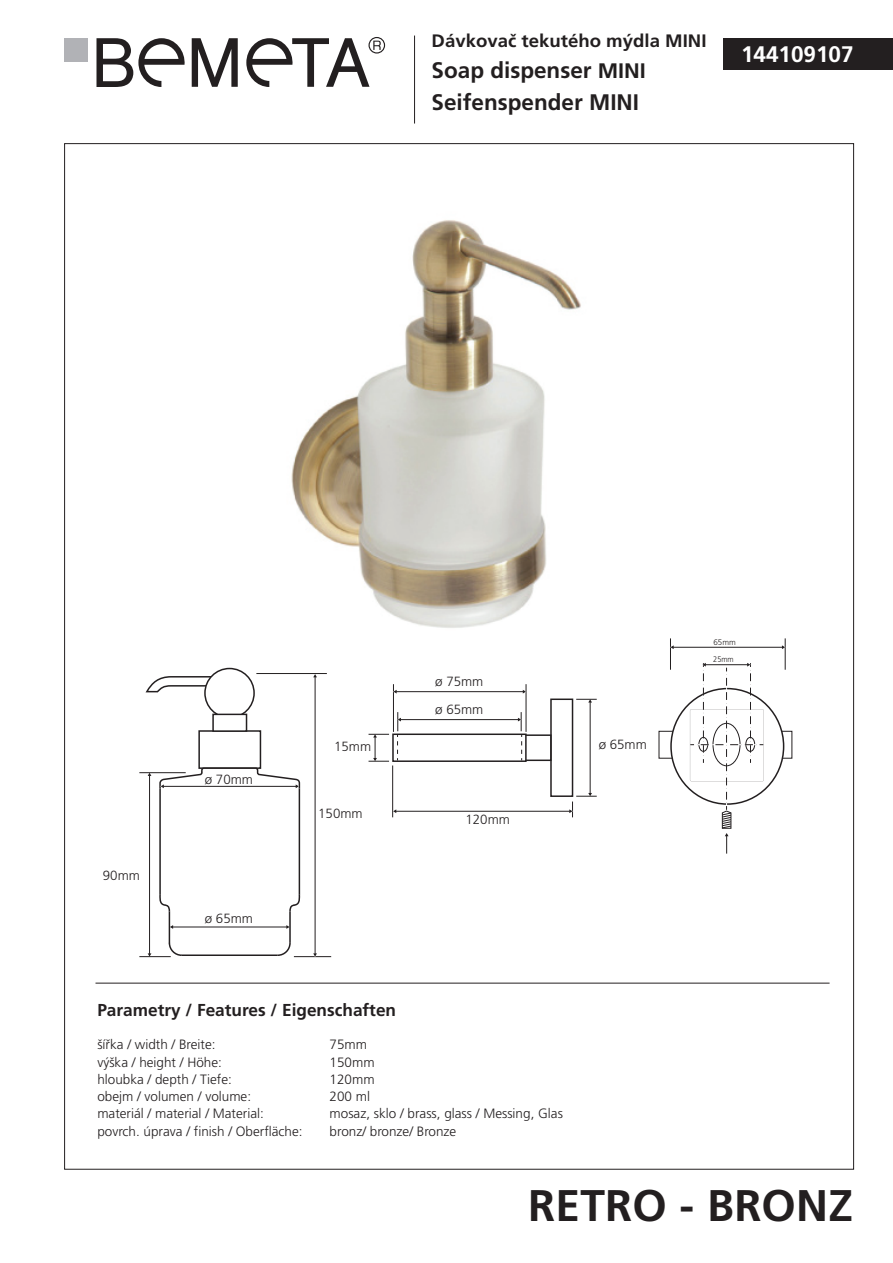
<style>
.page{position:relative;width:893px;height:1263px;background:#fff}
.page>*{position:absolute;margin:0;border:0;box-sizing:border-box;transform-origin:0 0}
.t1{font:700 44.25px "Frutiger CE";letter-spacing:.005em;color:#231f20}
.t2{font:700 22.5px/31.5px "Frutiger CE";color:#231f20}
.t3{font:700 22.5px "Frutiger CE";color:#fff}
.t4{font:700 18px "Frutiger CE";color:#231f20}
.t5{font:700 17.25px "Frutiger CE";color:#231f20}
.t6{font:300 13.5px "Frutiger CE";color:#231f20}
.t7{font:300 13.35px "Frutiger CE";color:#231f20}
.t8{font:300 8.1px/17.1px "Frutiger CE";color:#231f20}
.s1{font-size:21px;color:#211e1e}
</style>
<div class="page">
<img style="left:291px;top:220px;width:290px;height:408px">
<div style="left:724px;top:38px;width:169px;height:32px;background:#231f20"></div>
<svg style="left:192px;top:38px;width:46px;height:49px"></svg>
<svg style="left:96px;top:38px;width:89px;height:49px"></svg>
<div style="left:65px;top:38px;width:23px;height:24px;background:#b1b2b6"></div>
<svg style="left:246px;top:37px;width:139px;height:50px"></svg>
<hr style="left:414px;top:36px;width:1px;height:88px;background:#231f20">
<hr style="left:256px;top:673px;width:71px;height:1px;background:#231f20">
<div style="left:198px;top:730px;width:63px;height:39px;background:#fff;border:2px solid #231f20"></div>
<svg style="left:145px;top:675px;width:67px;height:18px"></svg>
<hr style="left:294px;top:956px;width:37px;height:1px;background:#231f20">
<hr style="left:173px;top:927px;width:114px;height:1px;background:#231f20">
<svg style="left:159px;top:767px;width:142px;height:23px"></svg>
<hr style="left:315px;top:677px;width:1px;height:277px;background:#231f20">
<svg style="left:313px;top:953px;width:4px;height:4px"></svg>
<hr style="left:392px;top:765px;width:1px;height:52px;background:#231f20">
<hr style="left:396px;top:811px;width:174px;height:1px;background:#231f20">
<div style="left:550px;top:698px;width:23px;height:99px;background:#fff;border:2px solid #231f20"></div>
<div style="left:523px;top:734px;width:29px;height:27px;background:#fff;border:2px solid #231f20"></div>
<div style="left:392px;top:733px;width:135px;height:29px;background:#fff;border:2px solid #231f20"></div>
<hr style="left:590px;top:702px;width:1px;height:91px;background:#231f20">
<svg style="left:576px;top:699px;width:21px;height:3px"></svg>
<svg style="left:569px;top:793px;width:28px;height:24px"></svg>
<hr style="left:149px;top:775px;width:1px;height:179px;background:#231f20">
<hr style="left:139px;top:772px;width:47px;height:1px;background:#231f20">
<hr style="left:139px;top:956px;width:32px;height:1px;background:#231f20">
<svg style="left:369px;top:734px;width:20px;height:28px"></svg>
<hr style="left:400px;top:719px;width:118px;height:1px;background:#231f20">
<hr style="left:393px;top:684px;width:1px;height:48px;background:#231f20">
<hr style="left:526px;top:684px;width:1px;height:48px;background:#231f20">
<hr style="left:396px;top:691px;width:127px;height:1px;background:#231f20">
<div style="left:205px;top:668px;width:49px;height:50px;background:#fff;border-radius:50%"></div>
<div style="left:204px;top:668px;width:51px;height:50px;border:2px solid #231f20;border-radius:50%"></div>
<div style="left:212px;top:714px;width:35px;height:18px;background:#fff;border:2px solid #231f20"></div>
<hr style="left:159px;top:789px;width:2px;height:106px;background:#231f20">
<hr style="left:299px;top:789px;width:1px;height:106px;background:#231f20">
<svg style="left:159px;top:893px;width:12px;height:20px"></svg>
<svg style="left:289px;top:893px;width:12px;height:19px"></svg>
<hr style="left:169px;top:912px;width:1px;height:31px;background:#231f20">
<hr style="left:182px;top:954px;width:96px;height:2px;background:#231f20">
<hr style="left:289px;top:912px;width:2px;height:31px;background:#231f20">
<svg style="left:168px;top:941px;width:15px;height:16px"></svg>
<svg style="left:276px;top:941px;width:15px;height:15px"></svg>
<hr style="left:96px;top:983px;width:734px;height:1px;background:#231f20">
<hr style="left:785px;top:638px;width:1px;height:32px;background:#231f20">
<hr style="left:670px;top:638px;width:1px;height:32px;background:#231f20">
<hr style="left:673px;top:647px;width:109px;height:1px;background:#231f20">
<svg style="left:690px;top:663px;width:74px;height:191px"></svg>
<svg style="left:397px;top:712px;width:4px;height:48px"></svg>
<svg style="left:518px;top:712px;width:4px;height:48px"></svg>
<h3 class="t4" style="left:432px;top:30px;width:276px">Dávkovač tekutého mýdla MINI</h3>
<h2 class="t2" style="left:432px;top:55px;width:216px">Soap dispenser <span class="s1">MINI<br></span>Seifenspender MINI</h2>
<h2 class="t3" style="left:741px;top:42px;width:114px">144109107</h2>
<p class="t7" style="left:435px;top:674px;width:50px">ø 75mm</p>
<p class="t7" style="left:435px;top:702px;width:50px">ø 65mm</p>
<p class="t7" style="left:103px;top:867px;width:39px">90mm</p>
<p class="t7" style="left:205px;top:771px;width:50px">ø 70mm</p>
<p class="t7" style="left:205px;top:911px;width:50px">ø 65mm</p>
<p class="t7" style="left:334px;top:739px;width:39px">15mm</p>
<p class="t7" style="left:599px;top:736px;width:50px">ø 65mm</p>
<p class="t7" style="left:318px;top:806px;width:46px">150mm</p>
<p class="t7" style="left:465px;top:811px;width:46px">120mm</p>
<p class="t5" style="left:97px;top:1000px;width:300px">Parametry / Features / Eigenschaften</p>
<p class="t6" style="left:97px;top:1037px;width:120px">šířka / width / Breite:</p>
<p class="t6" style="left:330px;top:1037px;width:39px">75mm</p>
<p class="t6" style="left:97px;top:1054px;width:126px">výška / height / Höhe:</p>
<p class="t6" style="left:330px;top:1054px;width:47px">150mm</p>
<p class="t6" style="left:97px;top:1071px;width:136px">hloubka / depth / Tiefe:</p>
<p class="t6" style="left:330px;top:1071px;width:47px">120mm</p>
<p class="t6" style="left:97px;top:1089px;width:155px">obejm / volumen / volume:</p>
<p class="t6" style="left:330px;top:1089px;width:42px">200 ml</p>
<p class="t6" style="left:97px;top:1106px;width:168px">materiál / material / Material:</p>
<p class="t6" style="left:330px;top:1106px;width:235px">mosaz, sklo / brass, glass / Messing, Glas</p>
<p class="t6" style="left:97px;top:1123px;width:207px">povrch. úprava / finish / Oberfläche:</p>
<p class="t6" style="left:330px;top:1123px;width:128px">bronz/ bronze/ Bronze</p>
<p class="t8" style="left:713px;top:633px;width:24px">65mm<br>25mm</p>
<h1 class="t1" style="left:528px;top:1180px;width:326px">RETRO - BRONZ</h1>
</div>
